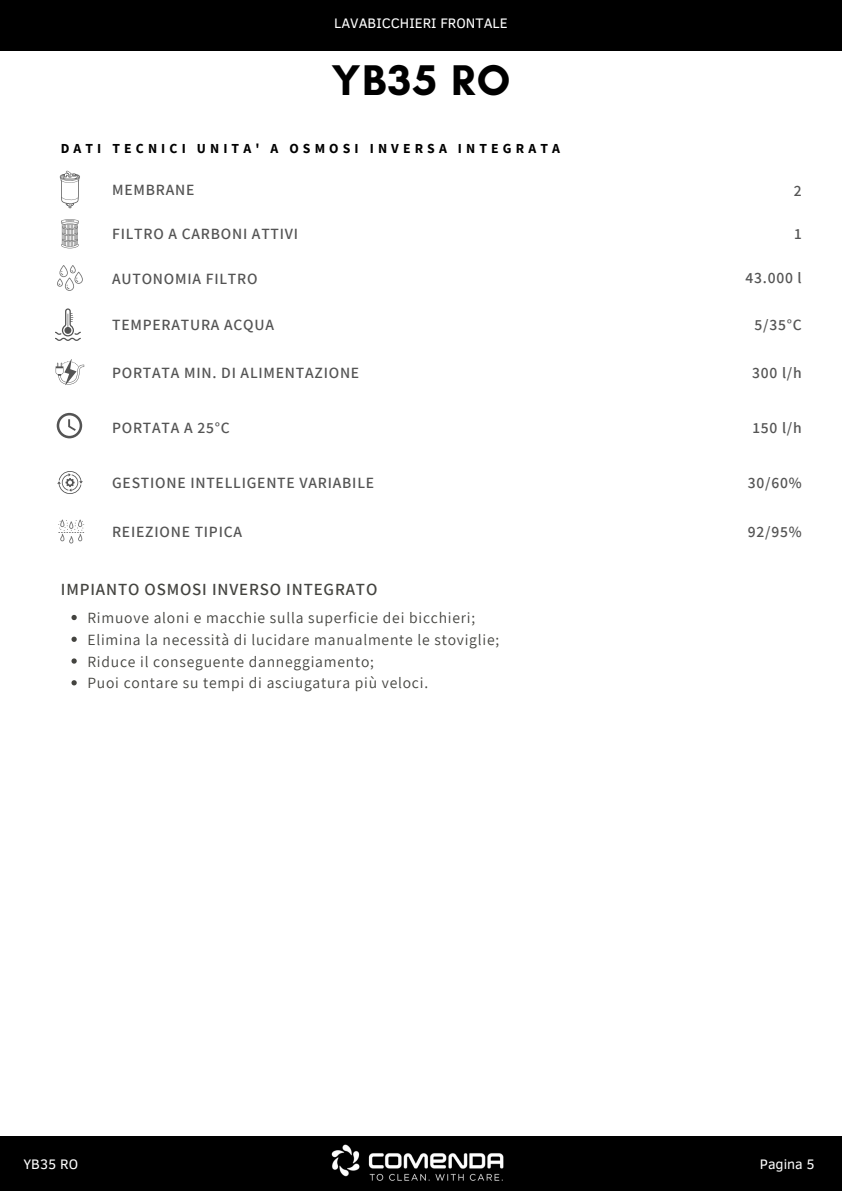
<style>
.page{position:relative;width:842px;height:1191px;background:#fff}
.page>*{position:absolute;margin:0;border:0;box-sizing:border-box;transform-origin:0 0}
.t1{font:700 43.7px "Glacial Indifference";letter-spacing:.035em;color:#000}
.t2{font:600 17px "Assistant";letter-spacing:.05em;color:#444440}
.t3{font:600 15.6px "Assistant";letter-spacing:.05em;color:#545454}
.t4{font:15.6px "Assistant";letter-spacing:.05em;color:#444440}
.t5{font:14.1px "Clear Sans";color:#fff}
.t6{font:700 13.8px "Source Sans Pro";letter-spacing:.3em;color:#000}
</style>
<div class="page">
<div style="left:0;top:1136px;width:842px;height:54px;background:#000"></div>
<img style="left:331px;top:1144px;width:173px;height:37px">
<div style="left:0;top:0;width:842px;height:51px;background:#000"></div>
<svg style="left:57px;top:413px;width:25px;height:25px"></svg>
<svg style="left:56px;top:359px;width:28px;height:26px"></svg>
<svg style="left:60px;top:171px;width:20px;height:37px"></svg>
<svg style="left:55px;top:308px;width:26px;height:33px"></svg>
<svg style="left:57px;top:471px;width:26px;height:23px"></svg>
<svg style="left:61px;top:219px;width:18px;height:29px"></svg>
<svg style="left:57px;top:265px;width:26px;height:26px"></svg>
<svg style="left:58px;top:519px;width:26px;height:24px"></svg>
<svg style="left:71px;top:615px;width:6px;height:5px"></svg>
<svg style="left:71px;top:636px;width:6px;height:6px"></svg>
<svg style="left:71px;top:658px;width:6px;height:5px"></svg>
<svg style="left:71px;top:680px;width:6px;height:5px"></svg>
<h2 class="t5" style="left:334px;top:13px;width:175px">LAVABICCHIERI FRONTALE</h2>
<h3 class="t1" style="left:331px;top:54px;width:180px">YB35 RO</h3>
<h1 class="t6" style="left:61px;top:140px;width:501px">DATI TECNICI UNITA' A OSMOSI INVERSA INTEGRATA</h1>
<p class="t3" style="left:112px;top:179px;width:84px">MEMBRANE</p>
<h2 class="t3" style="left:794px;top:180px;width:9px">2</h2>
<p class="t3" style="left:112px;top:223px;width:188px">FILTRO A CARBONI ATTIVI</p>
<p class="t3" style="left:794px;top:223px;width:9px">1</p>
<h2 class="t3" style="left:112px;top:267px;width:147px">AUTONOMIA FILTRO</h2>
<h2 class="t3" style="left:745px;top:267px;width:58px">43.000 l</h2>
<h3 class="t3" style="left:754px;top:314px;width:49px">5/35°C</h3>
<h2 class="t3" style="left:112px;top:314px;width:163px">TEMPERATURA ACQUA</h2>
<p class="t3" style="left:112px;top:362px;width:249px">PORTATA MIN. DI ALIMENTAZIONE</p>
<p class="t3" style="left:752px;top:362px;width:51px">300 l/h</p>
<h2 class="t3" style="left:112px;top:417px;width:119px">PORTATA A 25°C</h2>
<p class="t3" style="left:753px;top:417px;width:50px">150 l/h</p>
<h2 class="t3" style="left:112px;top:472px;width:263px">GESTIONE INTELLIGENTE VARIABILE</h2>
<h3 class="t3" style="left:748px;top:472px;width:55px">30/60%</h3>
<p class="t3" style="left:112px;top:521px;width:131px">REIEZIONE TIPICA</p>
<p class="t3" style="left:748px;top:521px;width:55px">92/95%</p>
<p class="t2" style="left:61px;top:578px;width:318px">IMPIANTO OSMOSI INVERSO INTEGRATO</p>
<h2 class="t4" style="left:87px;top:607px;width:389px">Rimuove aloni e macchie sulla superficie dei bicchieri;</h2>
<h3 class="t4" style="left:87px;top:629px;width:413px">Elimina la necessità di lucidare manualmente le stoviglie;</h3>
<h2 class="t4" style="left:87px;top:650px;width:288px">Riduce il conseguente danneggiamento;</h2>
<h3 class="t4" style="left:87px;top:672px;width:342px">Puoi contare su tempi di asciugatura più veloci.</h3>
<h2 class="t5" style="left:23px;top:1153px;width:56px">YB35 RO</h2>
<h5 class="t5" style="left:760px;top:1153px;width:57px">Pagina 5</h5>
</div>
